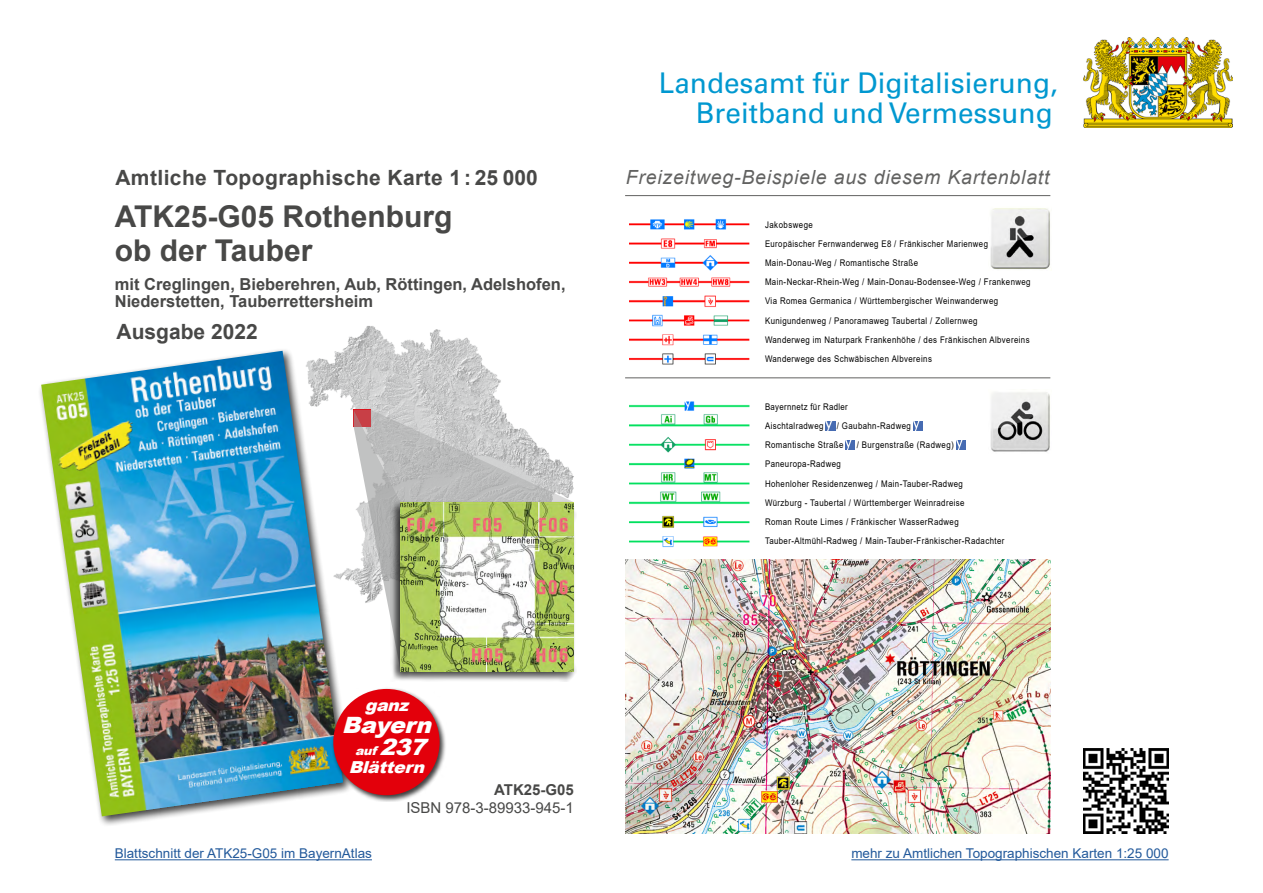
<style>
.page{position:relative;width:1263px;height:893px;background:#fff}
.page>*{position:absolute;margin:0;border:0;box-sizing:border-box;transform-origin:0 0}
.t1{font:700 30px/34.5px "Arial";color:#484847}
.t2{font:28.5px/30px "Univers";color:#0098d0;text-align:right}
.t3{font:italic 900 22.5px "Arial";color:#fff;scale:1.05 1}
.t4{font:700 21px "Arial";letter-spacing:.02em;color:#484847}
.t5{font:700 21px "Arial";color:#484847}
.t6{font:italic 19.5px "Arial";letter-spacing:.04em;color:#626261}
.t7{font:700 16.5px/16.5px "Arial";color:#484847}
.t8{font:italic 900 16.5px "Arial";color:#fff;scale:1.05 1}
.t9{font:15px "Arial";color:#484847}
.t10{font:700 15px "Arial";color:#484847}
.t11{font:13.5px "Arial";color:#22599b}
.t12{font:italic 900 12px "Arial";color:#fff;scale:1.05 1}
.t13{font:9.15px/19.2px "Arial";letter-spacing:.05em;color:#000;scale:.86 1}
.s1{font-size:22.5px}
</style>
<div class="page">
<img style="left:347px;top:326px;width:156px;height:84px">
<svg style="left:354px;top:410px;width:220px;height:205px"></svg>
<hr style="left:625px;top:195px;width:425px;height:1px;background:#626261">
<hr style="left:625px;top:377px;width:425px;height:1px;background:#626261">
<div style="left:38px;top:347px;width:316px;height:481px;background:#000;opacity:.75"></div>
<img style="left:41px;top:351px;width:302px;height:465px">
<div style="left:390px;top:500px;width:186px;height:182px;background:#000;opacity:.75"></div>
<img style="left:401px;top:502px;width:173px;height:169px">
<img style="left:625px;top:559px;width:425px;height:274px">
<hr style="left:115px;top:859px;width:257px;height:1px;background:#22599b">
<img style="left:629px;top:219px;width:121px;height:146px">
<img style="left:629px;top:401px;width:121px;height:147px">
<svg style="left:826px;top:421px;width:9px;height:9px"></svg>
<svg style="left:913px;top:421px;width:10px;height:9px"></svg>
<svg style="left:845px;top:440px;width:10px;height:9px"></svg>
<svg style="left:956px;top:440px;width:9px;height:9px"></svg>
<img style="left:1083px;top:38px;width:149px;height:89px">
<img style="left:990px;top:208px;width:60px;height:61px">
<img style="left:990px;top:392px;width:60px;height:60px">
<div style="left:331px;top:686px;width:115px;height:116px;background:#000;opacity:.75"></div>
<div style="left:333px;top:689px;width:107px;height:106px;background:#e3000b;border-radius:50%"></div>
<img style="left:1083px;top:748px;width:85px;height:85px">
<hr style="left:851px;top:859px;width:317px;height:1px;background:#22599b">
<h3 class="t4" style="left:115px;top:163px;width:424px">Amtliche Topographische Karte 1 : 25 000</h3>
<h1 class="t1" style="left:115px;top:199px;width:339px">ATK25-G05 Rothenburg ob der Tauber</h1>
<h3 class="t7" style="left:115px;top:277px;width:452px">mit Creglingen, Bieberehren, Aub, Röttingen, Adelshofen,<br>Niederstetten, Tauberrettersheim</h3>
<h3 class="t5" style="left:117px;top:317px;width:143px">Ausgabe 2022</h3>
<h2 class="t2" style="left:659px;top:68px;width:400px">Landesamt für Digitalisierung,<br>Breitband und Vermessung</h2>
<h3 class="t6" style="left:626px;top:165px;width:425px">Freizeitweg-Beispiele aus diesem Kartenblatt</h3>
<p class="t13" style="left:765px;top:215px;width:310px">Jakobswege<br>Europäischer Fernwanderweg E8 / Fränkischer Marienweg Main-Donau-Weg / Romantische Straße<br>Main-Neckar-Rhein-Weg / Main-Donau-Bodensee-Weg / Frankenweg Via Romea Germanica / Württembergischer Weinwanderweg Kunigundenweg / Panoramaweg Taubertal / Zollernweg<br>Wanderweg im Naturpark Frankenhöhe / des Fränkischen Albvereins Wanderwege des Schwäbischen Albvereins</p>
<p class="t13" style="left:765px;top:397px;width:98px">Bayernnetz für Radler<br>Aischtalradweg</p>
<p class="t13" style="left:765px;top:416px;width:171px;text-indent:72px">/ Gaubahn-Radweg<br>Romantische Straße</p>
<p class="t13" style="left:857px;top:435px;width:114px">/ Burgenstraße (Radweg)</p>
<p class="t13" style="left:765px;top:454px;width:280px">Paneuropa-Radweg<br>Hohenloher Residenzenweg / Main-Tauber-Radweg<br>Würzburg - Taubertal / Württemberger Weinradreise<br>Roman Route Limes / Fränkischer WasserRadweg Tauber-Altmühl-Radweg / Main-Tauber-Fränkischer-Radachter</p>
<h3 class="t8" style="left:365px;top:693px;width:49px">ganz</h3>
<h3 class="t3" style="left:342px;top:708px;width:94px">Bayern</h3>
<h3 class="t12" style="left:355px;top:742px;width:77px">auf <span class="s1">237</span></h3>
<h3 class="t8" style="left:349px;top:755px;width:79px">Blättern</h3>
<h3 class="t11" style="left:115px;top:844px;width:259px">Blattschnitt der ATK25-G05 im BayernAtlas</h3>
<h3 class="t10" style="left:494px;top:779px;width:81px">ATK25-G05</h3>
<h3 class="t9" style="left:406px;top:798px;width:169px">ISBN 978-3-89933-945-1</h3>
<h3 class="t11" style="left:851px;top:844px;width:319px">mehr zu Amtlichen Topographischen Karten 1:25 000</h3>
</div>
